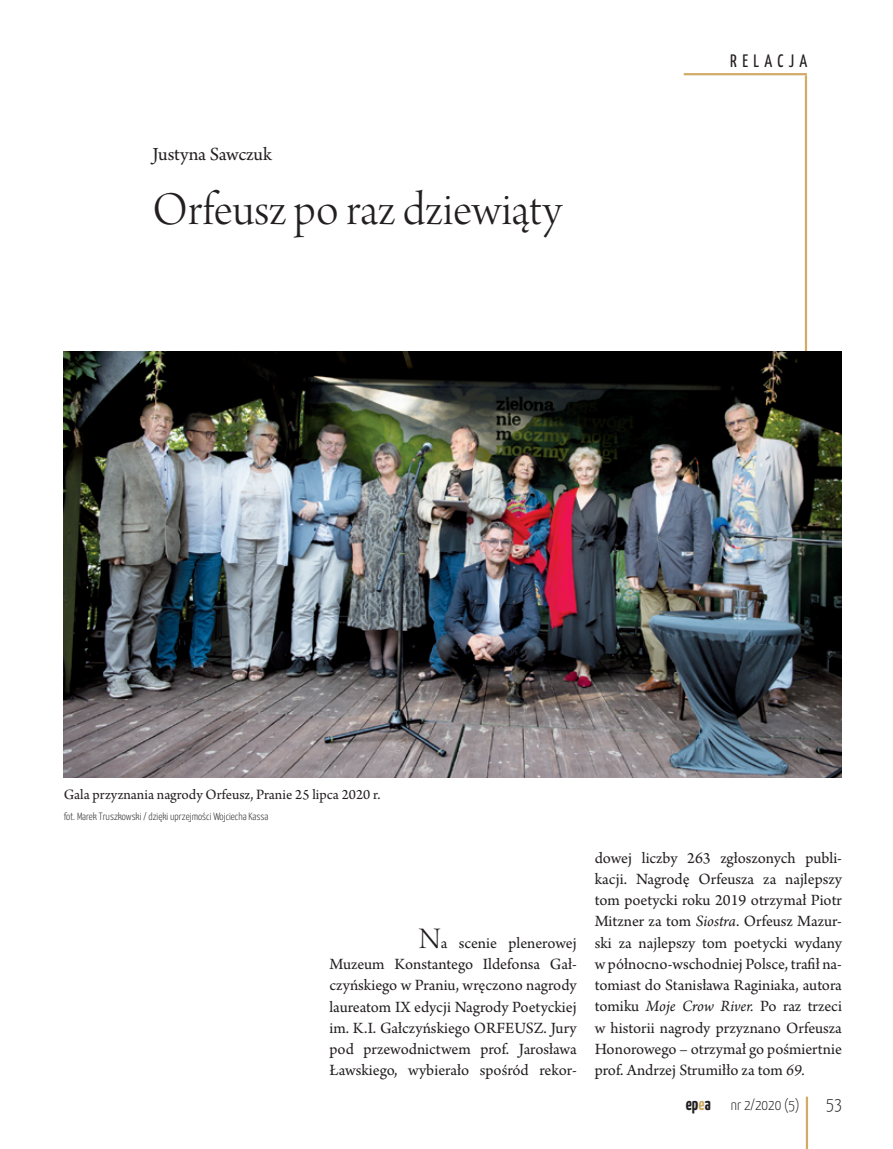
<style>
.page{position:relative;width:893px;height:1149px;background:#fff}
.page>*{position:absolute;margin:0;border:0;box-sizing:border-box;transform-origin:0 0}
.t1{font:49.5px "Arno Pro Light Display";color:#231f20}
.t2{font:19.5px "Arno Pro";letter-spacing:-.01em;color:#231f20}
.t3{font:18px "Yanone Kaffeesatz";letter-spacing:.3em;color:#231f20}
.t4{font:300 18px "Yanone Kaffeesatz";color:#231f20}
.t5{font:16.5px/21.3px "Arno Pro";color:#231f20;text-align:justify}
.t6{font:15px "Arno Pro";color:#231f20}
.t7{font:300 15px "Yanone Kaffeesatz";color:#231f20}
.t8{font:300 10.5px "Yanone Kaffeesatz";color:#231f20}
.s1{font-family:"Arno Pro Light Display";font-size:31.5px}
.s2{font-style:italic}
.s3{font-weight:700;font-size:18px}
.s4{font-weight:700;font-size:18px;color:#d2ab66}
</style>
<div class="page">
<hr style="left:806px;top:1096px;width:2px;height:52px;background:#d2ab66">
<hr style="left:684px;top:73px;width:123px;height:2px;background:#d2ab66">
<hr style="left:805px;top:75px;width:2px;height:331px;background:#d2ab66">
<img style="left:64px;top:352px;width:778px;height:425px">
<p class="t2" style="left:153px;top:143px;width:121px">Justyna Sawczuk</p>
<h1 class="t1" style="left:153px;top:183px;width:411px">Orfeusz po raz dziewiąty</h1>
<p class="t3" style="left:730px;top:50px;width:79px">RELACJA</p>
<p class="t6" style="left:64px;top:785px;width:318px">Gala przyznania nagrody Orfeusz, Pranie 25 lipca 2020 r.</p>
<p class="t8" style="left:64px;top:809px;width:206px">fot. Marek Truszkowski / dzięki uprzejmości Wojciecha Kassa</p>
<p class="t5" style="left:329px;top:932px;width:249px;text-indent:89px"><span class="s1">N</span>a scenie plenerowej Muzeum Konstantego Ildefonsa Gał&shy;czyńskiego w Praniu, wręczono nagrody laureatom IX edycji Nagrody Poetyckiej im. K.I. Gałczyńskiego ORFEUSZ. Jury pod przewodnictwem prof. Jarosława Ławskiego, wybierało spośród rekor-</p>
<p class="t5" style="left:595px;top:847px;width:249px">dowej liczby 263 zgłoszonych publi&shy;kacji. Nagrodę Orfeusza za najlepszy tom poetycki roku 2019 otrzymał Piotr Mitzner za tom <span class="s2">Siostra</span>. Orfeusz Mazur&shy;ski za najlepszy tom poetycki wydany w północno-wschodniej Polsce, trafił na&shy;tomiast do Stanisława Raginiaka, autora tomiku <span class="s2">Moje Crow River.</span> Po raz trzeci w historii nagrody przyznano Orfeusza Honorowego – otrzymał go pośmiertnie prof. Andrzej Strumiłło za tom <span class="s2">69.</span></p>
<p class="t7" style="left:686px;top:1095px;width:115px"><span class="s3">ep</span><span class="s4">e</span><span class="s3">a</span> nr 2/2020 (5)</p>
<p class="t4" style="left:826px;top:1092px;width:17px">53</p>
</div>
